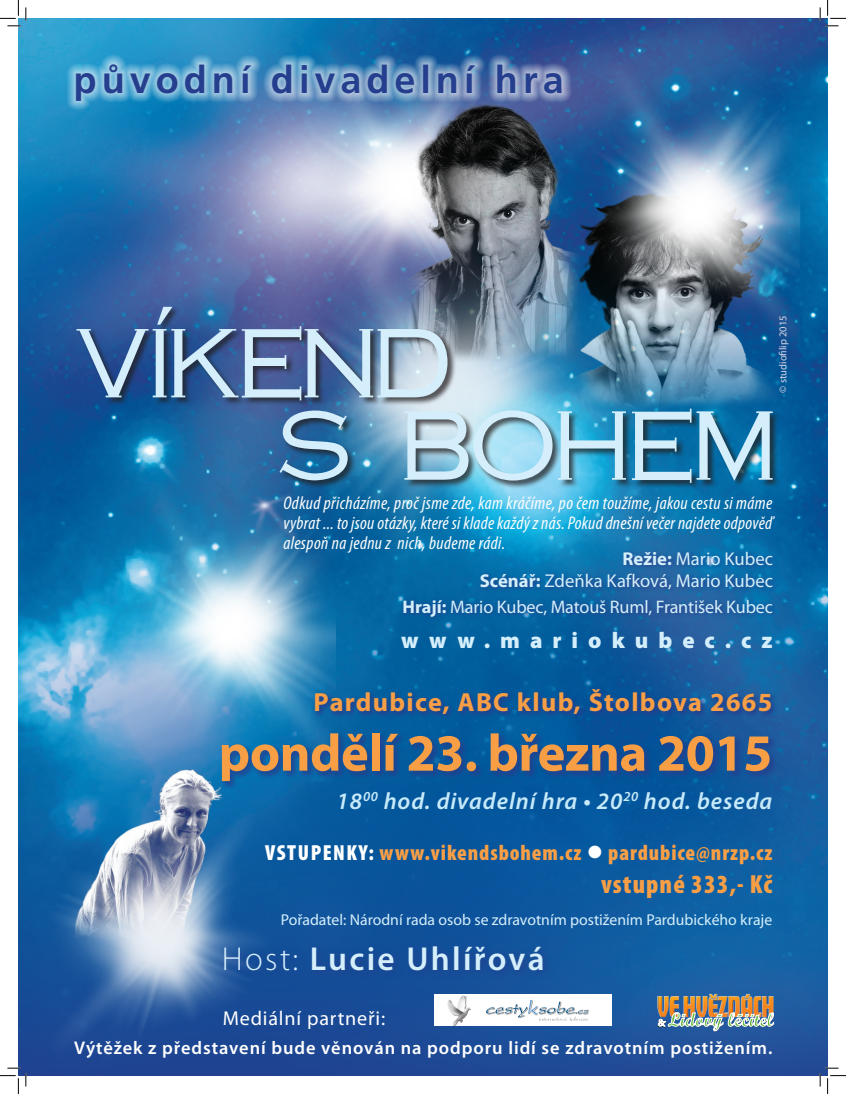
<style>
.page{position:relative;width:846px;height:1094px;background:#fff}
.page>*{position:absolute;margin:0;border:0;box-sizing:border-box;transform-origin:0 0}
.t1{font:82.25px "Copper Pot";letter-spacing:-.005em;color:#d4effb}
.t2{font:700 52.5px "Myriad Pro";letter-spacing:-.01em;color:#f89f46}
.t3{font:700 37.89px "Frutiger CE";letter-spacing:.13em;color:#253f8e}
.t4{font:600 33.25px "Myriad Pro";letter-spacing:.07em;color:#d4effb}
.t5{font:700 26.25px "Myriad Pro";letter-spacing:.05em;color:#f89f46}
.t6{font:900 condensed 26.25px "Myriad Pro";letter-spacing:.04em;color:#f89f46}
.t7{font:italic 600 23.62px "Myriad Pro";letter-spacing:.04em;color:#c6eafa}
.t8{font:900 22.75px "Myriad Pro";letter-spacing:.44em;color:#d4effb}
.t9{font:900 condensed 21.88px "Myriad Pro";letter-spacing:.04em;color:#f89f46}
.t10{font:20.12px "Myriad Pro";letter-spacing:.04em;color:#fff}
.t11{font:18.55px "Myriad Pro";color:#d4effb}
.t12{font:italic condensed 18.38px/20.1px "Myriad Pro";letter-spacing:.02em;color:#fbfdfe;text-align:justify}
.t13{font:600 18.38px "Myriad Pro";letter-spacing:.05em;color:#fff}
.t14{font:18.11px "Myriad Pro";letter-spacing:-.01em;color:#d4effb}
.t15{font:15.75px "Myriad Pro";color:#d4effb}
.t16{font:10.5px "Myriad Pro";color:#d6d6e8}
.s1{font-weight:700}
.s2{color:#fff}
.s3{font-weight:300}
</style>
<div class="page">
<img style="left:18px;top:18px;width:809px;height:716px">
<svg style="left:18px;top:734px;width:809px;height:341px;background:#12569d"></svg>
<img style="left:239px;top:363px;width:428px;height:225px">
<img style="left:235px;top:18px;width:323px;height:288px">
<img style="left:544px;top:397px;width:250px;height:15px">
<svg style="left:401px;top:548px;width:377px;height:74px;background:#1066a4"></svg>
<img style="left:522px;top:62px;width:278px;height:335px">
<img style="left:58px;top:482px;width:278px;height:220px">
<img style="left:402px;top:102px;width:183px;height:261px">
<div style="left:219px;top:940px;width:334px;height:40px;background:#154d97"></div>
<div style="left:279px;top:408px;width:502px;height:83px;background:#231f20;opacity:.75"></div>
<div style="left:76px;top:306px;width:380px;height:103px;background:#231f20;opacity:.75"></div>
<img style="left:708px;top:993px;width:42px;height:1px">
<img style="left:657px;top:994px;width:116px;height:37px">
<img style="left:434px;top:994px;width:177px;height:31px">
<img style="left:18px;top:702px;width:335px;height:360px">
<div style="left:220px;top:731px;width:558px;height:59px;background:#253f8e;opacity:.75"></div>
<div style="left:312px;top:686px;width:466px;height:35px;background:#253f8e;opacity:.94"></div>
<svg style="left:66px;top:54px;width:505px;height:56px;background:#689bc5"></svg>
<svg style="left:0;top:0;width:27px;height:27px"></svg>
<svg style="left:0;top:1067px;width:27px;height:26px"></svg>
<svg style="left:819px;top:0;width:26px;height:27px"></svg>
<svg style="left:819px;top:1067px;width:26px;height:26px"></svg>
<p class="t3" style="left:74px;top:58px;width:491px">původní divadelní hra</p>
<p class="t1" style="left:75px;top:306px;width:376px">VÍKEND</p>
<p class="t16" style="left:776px;top:392px;width:79px;rotate:-90deg">© studiofilip 2015</p>
<p class="t1" style="left:278px;top:389px;width:497px">S BOHEM</p>
<p class="t12" style="left:283px;top:492px;width:490px">Odkud přicházíme, proč jsme zde, kam kráčíme, po čem toužíme, jakou cestu si máme vybrat ... to jsou otázky, které si klade každý z nás. Pokud dnešní večer najdete odpověď alespoň na jednu z nich, budeme rádi.</p>
<p class="t11" style="left:622px;top:547px;width:152px"><span class="s1">Režie:</span> Mario Kubec</p>
<p class="t11" style="left:479px;top:569px;width:294px"><span class="s1">Scénář:</span> Zdeňka Kafková, Mario Kubec</p>
<p class="t14" style="left:402px;top:595px;width:372px"><span class="s1">Hrají:</span> Mario Kubec, Matouš Ruml, František Kubec</p>
<p class="t8" style="left:401px;top:625px;width:373px">www.mariokubec.cz</p>
<p class="t5" style="left:313px;top:684px;width:460px">Pardubice, ABC klub, Štolbova 2665</p>
<p class="t2" style="left:219px;top:718px;width:555px">pondělí 23. března 2015</p>
<p class="t7" style="left:336px;top:786px;width:437px">18<sup>00</sup> hod. divadelní hra • 20<sup>20</sup> hod. beseda</p>
<p class="t9" style="left:265px;top:838px;width:508px"><span class="s2">VSTUPENKY:</span> www.vikendsbohem.cz <span class="s2">●</span> pardubice@nrzp.cz</p>
<p class="t6" style="left:601px;top:867px;width:173px">vstupné 333,- Kč</p>
<p class="t15" style="left:280px;top:910px;width:493px">Pořadatel: Národní rada osob se zdravotním postižením Pardubického kraje</p>
<p class="t4" style="left:222px;top:937px;width:324px"><span class="s3">Host:</span> Lucie Uhlířová</p>
<p class="t10" style="left:223px;top:1006px;width:164px">Mediální partneři:</p>
<p class="t13" style="left:74px;top:1036px;width:699px">Výtěžek z představení bude věnován na podporu lidí se zdravotním postižením.</p>
</div>
